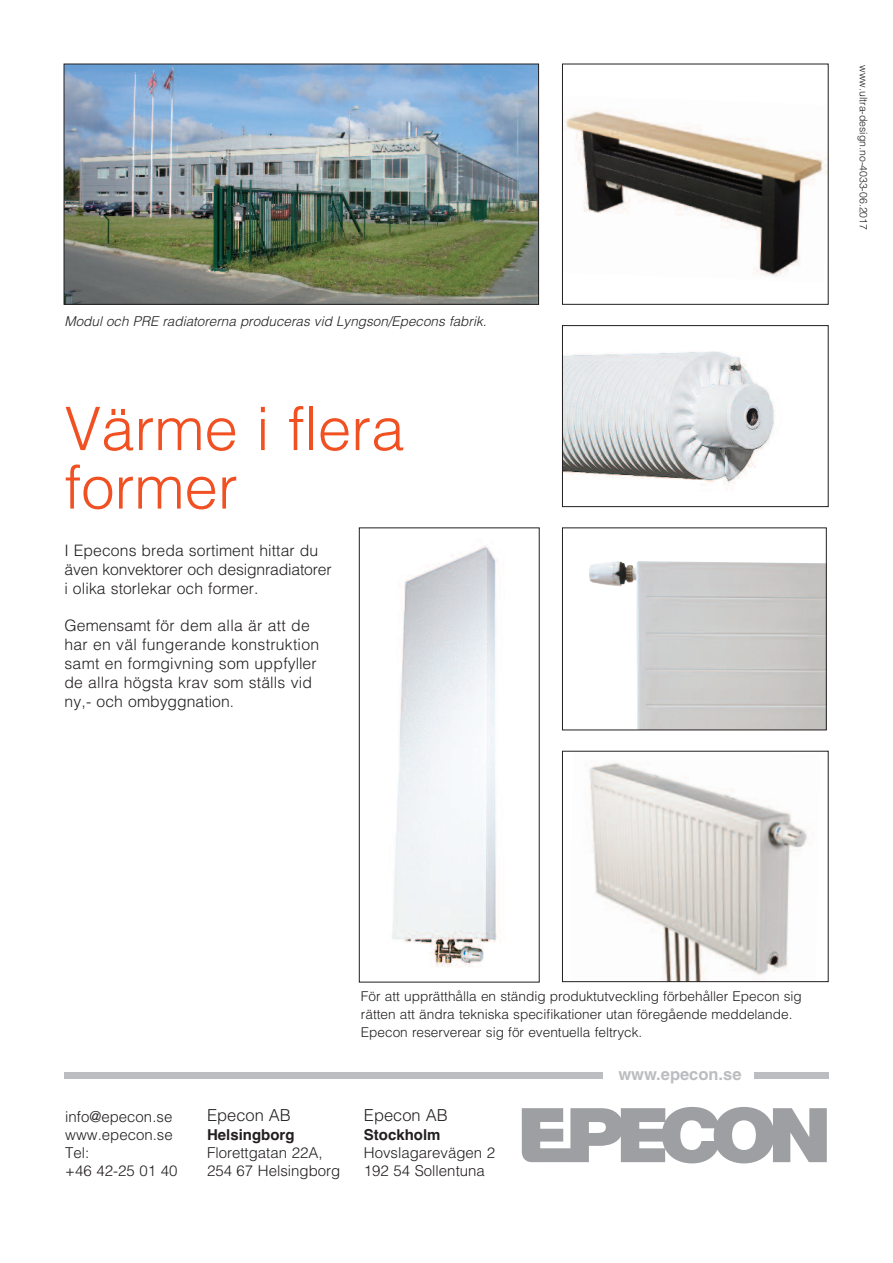
<style>
.page{position:relative;width:893px;height:1263px;background:#fff}
.page>*{position:absolute;margin:0;border:0;box-sizing:border-box;transform-origin:0 0}
.t1{font:300 60px/58.5px "Helvetica";color:#f05022}
.t2{font:300 16.5px "Helvetica";color:#231f20}
.t3{font:700 16.5px "Helvetica CE";color:#bcbdc0}
.t4{font:300 15.75px/18.9px "Helvetica";letter-spacing:.005em;color:#231f20}
.t5{font:300 15px/18px "Helvetica";color:#231f20}
.t6{font:700 15px "Helvetica";color:#231f20}
.t7{font:300 13.5px/18px "Helvetica";color:#231f20}
.t8{font:italic 300 13.5px "Helvetica";color:#231f20}
.t9{font:300 10.5px "Helvetica";color:#231f20}
.s1{font-size:15px}
</style>
<div class="page">
<img style="left:66px;top:66px;width:471px;height:237px">
<div style="left:64px;top:64px;width:475px;height:241px;border:1px solid #231f20"></div>
<img style="left:564px;top:351px;width:211px;height:134px">
<div style="left:562px;top:325px;width:266px;height:182px;border:1px solid #231f20"></div>
<img style="left:564px;top:110px;width:262px;height:167px">
<div style="left:562px;top:64px;width:266px;height:241px;border:1px solid #231f20"></div>
<div style="left:64px;top:1073px;width:539px;height:6px;background:#bcbdc0"></div>
<div style="left:754px;top:1073px;width:75px;height:6px;background:#bcbdc0"></div>
<svg style="left:522px;top:1107px;width:305px;height:56px"></svg>
<img style="left:392px;top:544px;width:105px;height:424px">
<div style="left:359px;top:528px;width:180px;height:454px;border:1px solid #231f20"></div>
<img style="left:588px;top:762px;width:220px;height:218px">
<div style="left:562px;top:751px;width:266px;height:231px;border:1px solid #231f20"></div>
<img style="left:589px;top:561px;width:235px;height:167px">
<p class="t8" style="left:64px;top:309px;width:424px">Modul och PRE radiatorerna produceras vid Lyngson/Epecons fabrik.</p>
<h1 class="t1" style="left:64px;top:395px;width:342px">Värme i flera former</h1>
<p class="t4" style="left:64px;top:539px;width:269px">I Epecons breda sortiment hittar du även konvektorer och designradiatorer i olika storlekar och former.</p>
<p class="t4" style="left:64px;top:615px;width:256px">Gemensamt för dem alla är att de har en väl fungerande konstruktion samt en formgivning som uppfyller de allra högsta krav som ställs vid ny,- och ombyggnation<span class="s1">.</span></p>
<p class="t9" style="left:872px;top:65px;width:166px;rotate:90deg">www.ultra-design.no-4033-06.2017</p>
<p class="t5" style="left:65px;top:1106px;width:114px">info@epecon.se www.epecon.se<br>Tel:<br>+46 42-25 01 40</p>
<p class="t2" style="left:207px;top:1101px;width:85px">Epecon AB</p>
<p class="t6" style="left:207px;top:1126px;width:89px">Helsingborg</p>
<p class="t5" style="left:207px;top:1143px;width:135px">Florettgatan 22A,<br>254 67 Helsingborg</p>
<p class="t7" style="left:361px;top:986px;width:443px">För att upprätthålla en ständig produktutveckling förbehåller Epecon sig rätten att ändra tekniska specifikationer utan föregående meddelande.<br>Epecon reserverear sig för eventuella feltryck.</p>
<p class="t2" style="left:364px;top:1101px;width:85px">Epecon AB</p>
<p class="t6" style="left:364px;top:1126px;width:78px">Stockholm</p>
<p class="t5" style="left:364px;top:1143px;width:133px">Hovslagarevägen 2<br>192 54 sollentuna</p>
<p class="t3" style="left:618px;top:1068px;width:125px">www.epecon.se</p>
</div>
